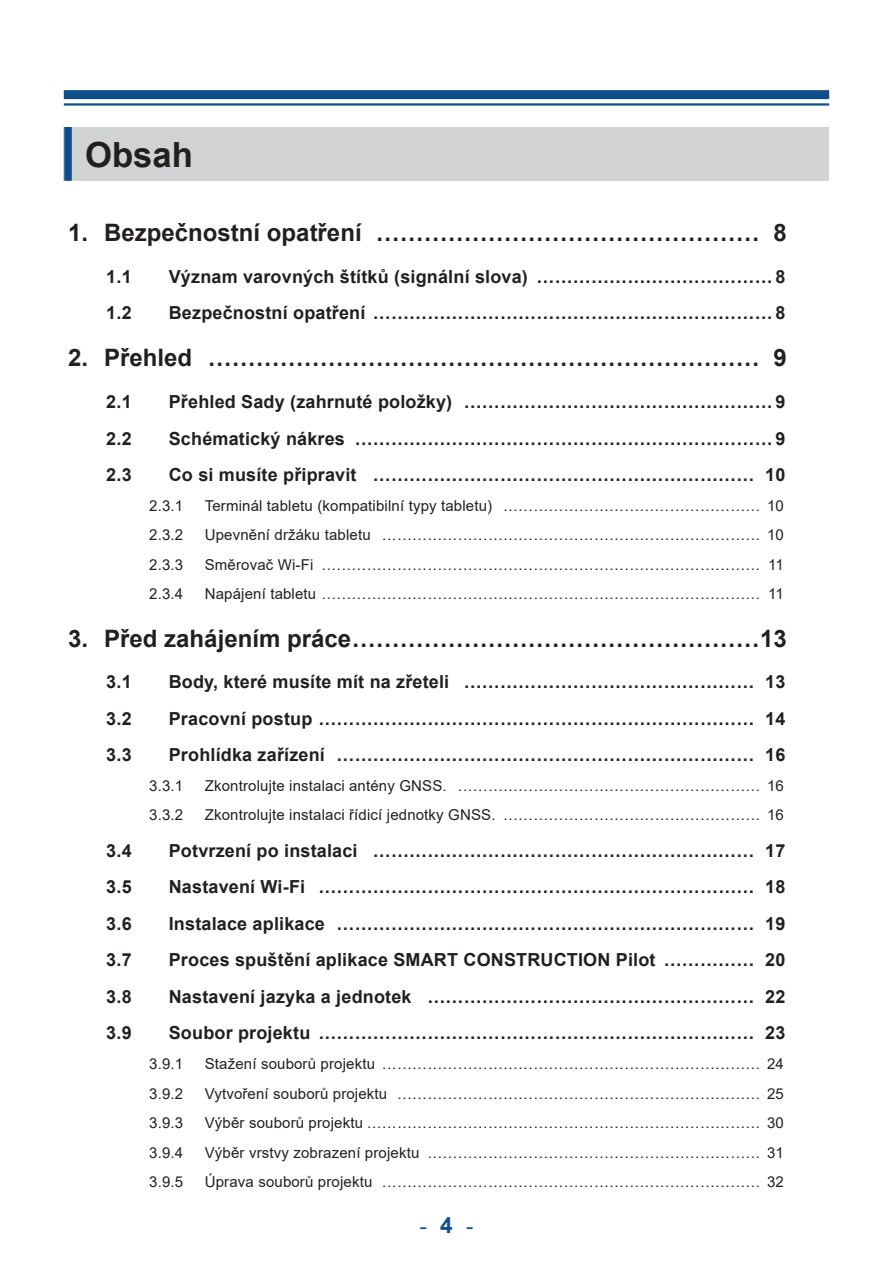
<style>
.page{position:relative;width:893px;height:1263px;background:#fff}
.page>*{position:absolute;margin:0;border:0;box-sizing:border-box;transform-origin:0 0}
.t1{font:700 34.65px "Arial";color:#231f20}
.t2{font:700 24px "Arial";color:#231f20}
.t3{font:22.5px "Arial Unicode MS";color:#0f4e8c}
.t4{font:700 18px "Arial";letter-spacing:.01em;color:#231f20}
.t5{font:15px "Arial";letter-spacing:.01em;color:#231f20}
.s1{font-family:"Arial";font-weight:700}
</style>
<div class="page">
<div style="left:64px;top:90px;width:765px;height:9px;background:#0f4e8c"></div>
<hr style="left:64px;top:103px;width:765px;height:3px;background:#0f4e8c">
<div style="left:64px;top:127px;width:765px;height:54px;background:#d1d2d4"></div>
<div style="left:64px;top:127px;width:8px;height:54px;background:#0f4e8c"></div>
<h1 class="t1" style="left:85px;top:131px;width:109px">Obsah</h1>
<h2 class="t2" style="left:68px;top:216px;width:720px">1. Bezpečnostní opatření ………………………………………… 8</h2>
<p class="t4" style="left:106px;top:264px;width:27px">1.1</p>
<p class="t4" style="left:169px;top:264px;width:618px">Význam varovných štítků (signální slova) …………………………………8</p>
<p class="t4" style="left:106px;top:300px;width:27px">1.2</p>
<p class="t4" style="left:169px;top:300px;width:618px">Bezpečnostní opatření …………………………………………………………8</p>
<h2 class="t2" style="left:68px;top:341px;width:720px">2. Přehled …………………………………………………………… 9</h2>
<p class="t4" style="left:106px;top:389px;width:27px">2.1</p>
<p class="t4" style="left:169px;top:389px;width:618px">Přehled Sady (zahrnuté položky) ……………………………………………9</p>
<p class="t4" style="left:106px;top:426px;width:27px">2.2</p>
<p class="t4" style="left:169px;top:426px;width:618px">Schématický nákres ……………………………………………………………9</p>
<p class="t4" style="left:106px;top:462px;width:27px">2.3</p>
<p class="t4" style="left:169px;top:462px;width:618px">Co si musíte připravit ……………………………………………………… 10</p>
<p class="t5" style="left:149px;top:495px;width:35px">2.3.1</p>
<p class="t5" style="left:205px;top:495px;width:581px">Terminál tabletu (kompatibilní typy tabletu) …………………………………………… 10</p>
<p class="t5" style="left:149px;top:525px;width:35px">2.3.2</p>
<p class="t5" style="left:205px;top:525px;width:581px">Upevnění držáku tabletu ………………………………………………………………… 10</p>
<p class="t5" style="left:149px;top:554px;width:35px">2.3.3</p>
<p class="t5" style="left:205px;top:554px;width:580px">Směrovač Wi-Fi …………………………………………………………………………… 11</p>
<p class="t5" style="left:149px;top:584px;width:35px">2.3.4</p>
<p class="t5" style="left:205px;top:584px;width:580px">Napájení tabletu …………………………………………………………………………… 11</p>
<h2 class="t2" style="left:68px;top:621px;width:720px">3. Před zahájením práce……………………………………………13</h2>
<p class="t4" style="left:106px;top:669px;width:27px">3.1</p>
<p class="t4" style="left:169px;top:669px;width:618px">Body, které musíte mít na zřeteli ………………………………………… 13</p>
<p class="t4" style="left:106px;top:706px;width:27px">3.2</p>
<p class="t4" style="left:169px;top:706px;width:618px">Pracovní postup ……………………………………………………………… 14</p>
<p class="t4" style="left:106px;top:742px;width:27px">3.3</p>
<p class="t4" style="left:169px;top:742px;width:618px">Prohlídka zařízení …………………………………………………………… 16</p>
<p class="t5" style="left:149px;top:775px;width:35px">3.3.1</p>
<p class="t5" style="left:205px;top:775px;width:581px">Zkontrolujte instalaci antény GNSS. …………………………………………………… 16</p>
<p class="t5" style="left:149px;top:805px;width:35px">3.3.2</p>
<p class="t5" style="left:205px;top:805px;width:581px">Zkontrolujte instalaci řídicí jednotky GNSS. …………………………………………… 16</p>
<p class="t4" style="left:106px;top:838px;width:27px">3.4</p>
<p class="t4" style="left:169px;top:838px;width:618px">Potvrzení po instalaci ……………………………………………………… 17</p>
<p class="t4" style="left:106px;top:874px;width:27px">3.5</p>
<p class="t4" style="left:169px;top:874px;width:618px">Nastavení Wi-Fi ……………………………………………………………… 18</p>
<p class="t4" style="left:106px;top:911px;width:27px">3.6</p>
<p class="t4" style="left:169px;top:911px;width:618px">Instalace aplikace …………………………………………………………… 19</p>
<p class="t4" style="left:106px;top:947px;width:27px">3.7</p>
<p class="t4" style="left:169px;top:947px;width:618px">Proces spuštění aplikace SMART CONSTRUCTION Pilot …………… 20</p>
<p class="t4" style="left:106px;top:984px;width:27px">3.8</p>
<p class="t4" style="left:169px;top:984px;width:618px">Nastavení jazyka a jednotek ……………………………………………… 22</p>
<p class="t4" style="left:106px;top:1020px;width:27px">3.9</p>
<p class="t4" style="left:169px;top:1020px;width:618px">Soubor projektu ……………………………………………………………… 23</p>
<p class="t5" style="left:149px;top:1053px;width:35px">3.9.1</p>
<p class="t5" style="left:205px;top:1053px;width:581px">Stažení souborů projektu ………………………………………………………………… 24</p>
<p class="t5" style="left:149px;top:1083px;width:35px">3.9.2</p>
<p class="t5" style="left:205px;top:1083px;width:581px">Vytvoření souborů projektu ……………………………………………………………… 25</p>
<p class="t5" style="left:149px;top:1112px;width:35px">3.9.3</p>
<p class="t5" style="left:205px;top:1112px;width:581px">Výběr souborů projektu …………………………………………………………………… 30</p>
<p class="t5" style="left:149px;top:1142px;width:35px">3.9.4</p>
<p class="t5" style="left:205px;top:1142px;width:581px">Výběr vrstvy zobrazení projektu ………………………………………………………… 31</p>
<p class="t5" style="left:149px;top:1171px;width:35px">3.9.5</p>
<p class="t5" style="left:205px;top:1171px;width:581px">Úprava souborů projektu ………………………………………………………………… 32</p>
<p class="t3" style="left:412px;top:1210px;width:70px">－<span class="s1">4</span>－</p>
</div>
